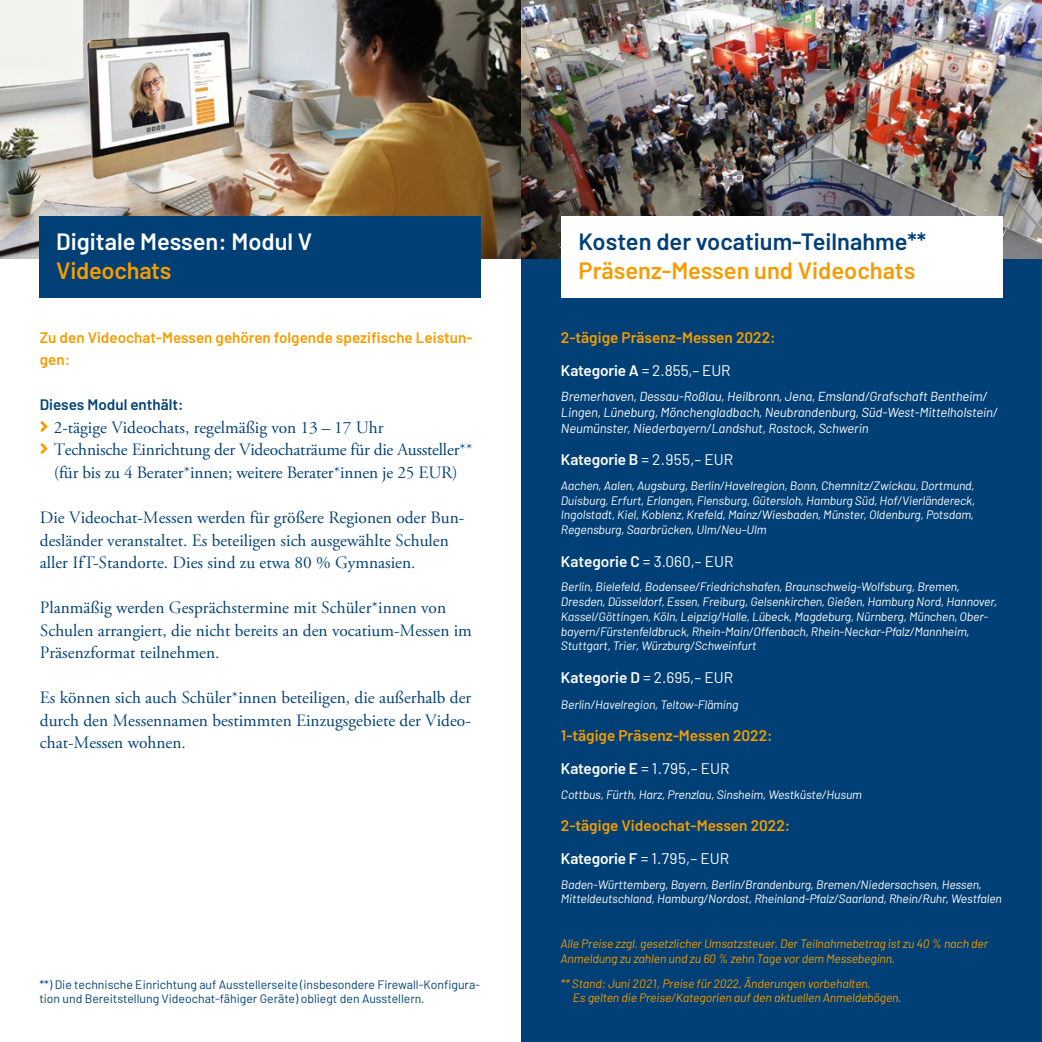
<style>
.page{position:relative;width:1042px;height:1042px;background:#fff}
.page>*{position:absolute;margin:0;border:0;box-sizing:border-box;transform-origin:0 0}
.t1{font:600 23.62px "Barlow";color:#f59c00}
.t2{font:600 23.62px "Barlow";color:#004076}
.t3{font:600 23.62px "Barlow";color:#fff}
.t4{font:17.32px/22.6px "Adobe Garamond Pro";color:#004076}
.t5{font:600 15.4px/32.7px "Barlow";color:#f59c00}
.t6{font:15.4px "Barlow";color:#fff}
.t7{font:600 15.22px/22.6px "Barlow";color:#f59c00}
.t8{font:600 15.22px "Barlow";color:#004076}
.t9{font:italic 13.12px/15.8px "Barlow";letter-spacing:-.01em;color:#fff}
.t10{font:italic 12.25px/14.7px "Barlow";letter-spacing:-.01em;color:#fff}
.t11{font:italic 12.25px/14.7px "Barlow";letter-spacing:-.01em;color:#f59c00}
.t12{font:12.25px/14.7px "Barlow";color:#004076}
.s1{color:#f59c00}
.s2{color:#fff}
.s3{font-weight:400;color:#fff}
.s4{font-weight:600}
</style>
<div class="page">
<img style="left:0;top:0;width:522px;height:258px">
<div style="left:39px;top:216px;width:441px;height:82px;background:#004076"></div>
<img style="left:522px;top:0;width:520px;height:1042px">
<div style="left:561px;top:216px;width:442px;height:82px;background:#fff"></div>
<h1 class="t3" style="left:56px;top:224px;width:258px">Digitale Messen: Modul V</h1>
<h1 class="t1" style="left:56px;top:253px;width:117px">Videochats</h1>
<p class="t7" style="left:40px;top:325px;width:434px">Zu den Videochat-Messen gehören folgende spezifische Leistun&shy;gen:</p>
<p class="t8" style="left:40px;top:394px;width:145px">Dieses Modul enthält:</p>
<h2 class="t4" style="left:40px;top:417px;width:345px"><span class="s1">■●▼</span> 2-tägige Videochats, regelmäßig von 13 – 17 Uhr</h2>
<h2 class="t4" style="left:40px;top:439px;width:434px;text-align:center"><span class="s1">■●▼</span> Technische Einrichtung der Videochaträume für die Aussteller** (für bis zu 4 Berater*innen; weitere Berater*innen je 25 EUR)</h2>
<h2 class="t4" style="left:40px;top:507px;width:426px">Die Videochat-Messen werden für größere Regionen oder Bun&shy;desländer veranstaltet. Es beteiligen sich ausgewählte Schulen aller IfT-Standorte. Dies sind zu etwa 80 % Gymnasien.</h2>
<h2 class="t4" style="left:40px;top:597px;width:433px">Planmäßig werden Gesprächstermine mit Schüler*innen von<br>Schulen arrangiert, die nicht bereits an den vocatium-Messen im<br>Präsenzformat teilnehmen.</h2>
<h2 class="t4" style="left:40px;top:687px;width:433px;text-align:justify">Es können sich auch Schüler*innen beteiligen, die außerhalb der durch den Messennamen bestimmten Einzugsgebiete der Video&shy;chat-Messen wohnen.</h2>
<p class="t12" style="left:39px;top:976px;width:442px">**) Die technische Einrichtung auf Ausstellerseite (insbesondere Firewall-Konfigura&shy;tion und Bereitstellung Videochat-fähiger Geräte) obliegt den Ausstellern.</p>
<h1 class="t2" style="left:578px;top:224px;width:349px">Kosten der vocatium-Teilnahme**</h1>
<h1 class="t1" style="left:578px;top:253px;width:338px">Präsenz-Messen und Videochats</h1>
<p class="t5" style="left:561px;top:320px;width:216px">2-tägige Präsenz-Messen 2022:<br><span class="s2">Kategorie A</span> <span class="s3">= 2.855,– EUR</span></p>
<p class="t9" style="left:561px;top:388px;width:438px">Bremerhaven, Dessau-Roßlau, Heilbronn, Jena, Emsland/Grafschaft Bentheim/<br>Lingen, Lüneburg, Mönchengladbach, Neubrandenburg, Süd-West-Mittelholstein/<br>Neumünster, Niederbayern/Landshut, Rostock, Schwerin</p>
<p class="t6" style="left:561px;top:449px;width:174px"><span class="s4">Kategorie B</span> = 2.955,– EUR</p>
<p class="t10" style="left:561px;top:477px;width:416px;text-align:justify">Aachen, Aalen, Augsburg, Berlin/Havelregion, Bonn, Chemnitz/Zwickau, Dortmund, Duisburg, Erfurt, Erlangen, Flensburg, Gütersloh, Hamburg Süd, Hof/Vierländereck, Ingolstadt, Kiel, Koblenz, Krefeld, Mainz/Wiesbaden, Münster, Oldenburg, Potsdam, Regensburg, Saarbrücken, Ulm/Neu–Ulm</p>
<p class="t6" style="left:561px;top:550px;width:174px"><span class="s4">Kategorie C</span> = 3.060,– EUR</p>
<p class="t10" style="left:561px;top:579px;width:438px">Berlin, Bielefeld, Bodensee/Friedrichshafen, Braunschweig-Wolfsburg, Bremen, Dresden, Düsseldorf, Essen, Freiburg, Gelsenkirchen, Gießen, Hamburg Nord, Hannover, Kassel/Göttingen, Köln, Leipzig/Halle, Lübeck, Magdeburg, Nürnberg, München, Ober&shy;bayern/Fürstenfeldbruck, Rhein-Main/Offenbach, Rhein-Neckar-Pfalz/Mannheim, Stuttgart, Trier, Würzburg/Schweinfurt</p>
<p class="t6" style="left:561px;top:666px;width:174px"><span class="s4">Kategorie D</span> = 2.695,– EUR</p>
<p class="t10" style="left:561px;top:696px;width:179px">Berlin/Havelregion, Teltow-Fläming</p>
<p class="t5" style="left:561px;top:718px;width:213px">1-tägige Präsenz-Messen 2022:<br><span class="s2">Kategorie E</span> <span class="s3">= 1.795,– EUR</span></p>
<p class="t10" style="left:561px;top:786px;width:303px">Cottbus, Fürth, Harz, Prenzlau, Sinsheim, Westküste/Husum</p>
<p class="t5" style="left:561px;top:808px;width:231px">2-tägige Videochat-Messen 2022:<br><span class="s2">Kategorie F</span> <span class="s3">= 1.795,– EUR</span></p>
<p class="t10" style="left:561px;top:876px;width:442px">Baden-Württemberg, Bayern, Berlin/Brandenburg, Bremen/Niedersachsen, Hessen,<br>Mitteldeutschland, Hamburg/Nordost, Rheinland-Pfalz/Saarland, Rhein/Ruhr, Westfalen</p>
<p class="t11" style="left:560px;top:935px;width:429px">Alle Preise zzgl. gesetzlicher Umsatzsteuer. Der Teilnahmebetrag ist zu 40 % nach der<br>Anmeldung zu zahlen und zu 60 % zehn Tage vor dem Messebeginn.</p>
<p class="t11" style="left:573px;top:975px;width:330px;text-indent:-12px">** Stand: Juni 2021, Preise für 2022, Änderungen vorbehalten.<br>Es gelten die Preise/Kategorien auf den aktuellen Anmeldebögen.</p>
</div>
